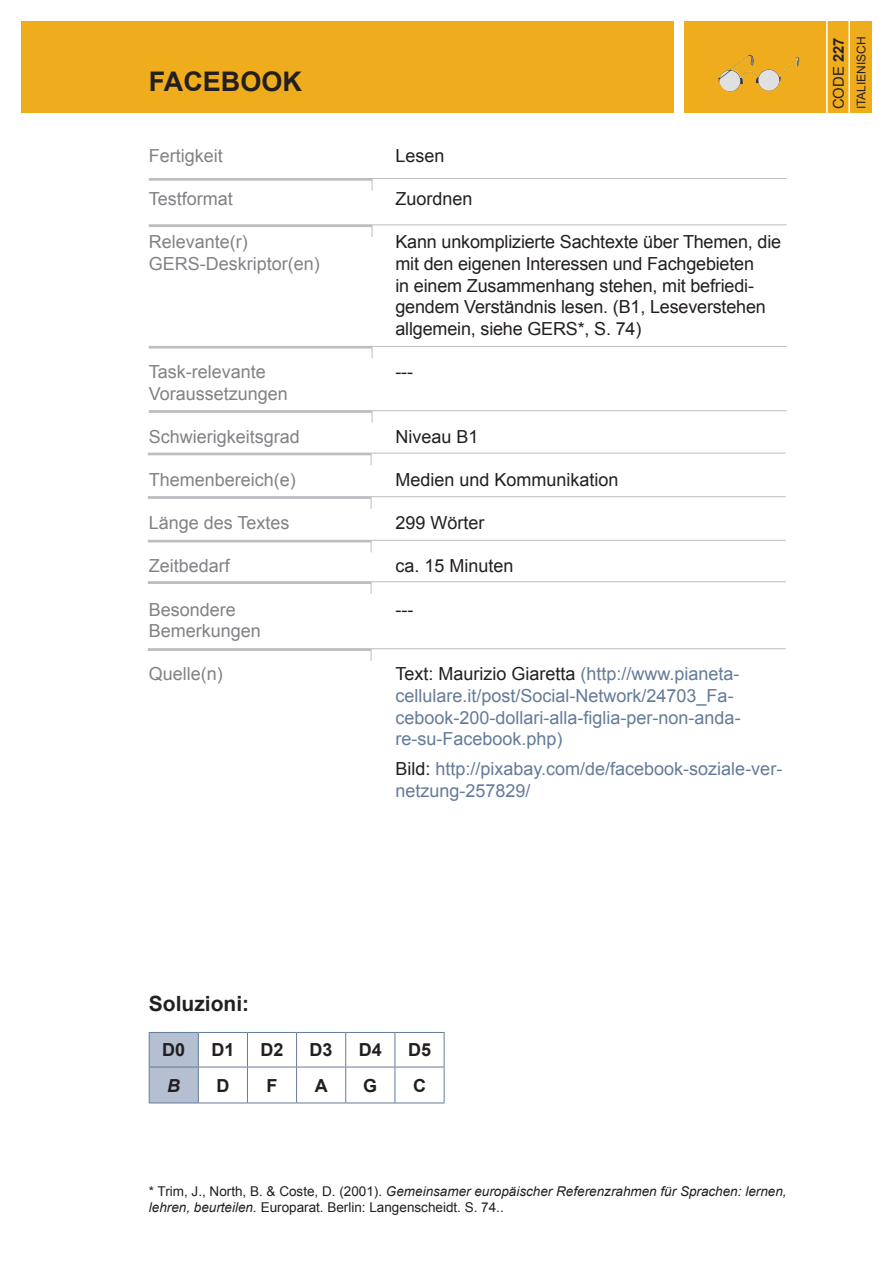
<style>
.page{position:relative;width:893px;height:1263px;background:#fff}
.page>*{position:absolute;margin:0;border:0;box-sizing:border-box;transform-origin:0 0}
.Aufgabe_Headline{font:700 27px "Arial";color:#231f20}
.t1{font:700 21px "Arial";color:#231f20}
.Beschreibung_Tabelle{font:18px/21.6px "Arial";letter-spacing:-.01em;color:#231f20}
.Beschreibung_Tabelle-2{font:18px/21.6px "Arial";color:#647b99}
.Beschreibung_Tabelle-3{font:18px/21.6px "Arial";color:#808285}
.t2{font:700 18px "Arial";color:#231f20}
.t3{font:italic 700 18px "Arial";color:#231f20}
.t4{font:14.85px "Arial";color:#231f20}
.t5{font:italic 13.5px/16.2px "Arial";color:#231f20}
.t6{font:12px "Arial";color:#231f20}
.s1{color:#231f20}
.s2{font-weight:700}
.s3{font-style:normal}
</style>
<div class="page">
<div style="left:685px;top:21px;width:187px;height:92px;background:#efac1c"></div>
<div style="left:21px;top:21px;width:652px;height:92px;background:#efac1c"></div>
<hr style="left:848px;top:20px;width:2px;height:93px;background:#fff">
<hr style="left:826px;top:20px;width:2px;height:93px;background:#fff">
<img style="left:718px;top:55px;width:81px;height:37px">
<hr style="left:149px;top:178px;width:638px;height:1px;background:#bcbdc0">
<hr style="left:149px;top:178px;width:223px;height:3px;background:#bcbdc0">
<svg style="left:372px;top:179px;width:1px;height:12px"></svg>
<hr style="left:149px;top:410px;width:638px;height:1px;background:#bcbdc0">
<hr style="left:149px;top:411px;width:223px;height:2px;background:#bcbdc0">
<svg style="left:372px;top:411px;width:1px;height:12px"></svg>
<hr style="left:149px;top:224px;width:638px;height:1px;background:#bcbdc0">
<hr style="left:149px;top:225px;width:223px;height:2px;background:#bcbdc0">
<svg style="left:372px;top:225px;width:1px;height:12px"></svg>
<hr style="left:149px;top:346px;width:638px;height:1px;background:#bcbdc0">
<hr style="left:149px;top:346px;width:223px;height:3px;background:#bcbdc0">
<hr style="left:148px;top:453px;width:638px;height:1px;background:#bcbdc0">
<hr style="left:148px;top:453px;width:223px;height:2px;background:#bcbdc0">
<svg style="left:371px;top:453px;width:1px;height:12px"></svg>
<hr style="left:148px;top:496px;width:638px;height:1px;background:#bcbdc0">
<hr style="left:148px;top:497px;width:223px;height:2px;background:#bcbdc0">
<svg style="left:371px;top:497px;width:1px;height:12px"></svg>
<hr style="left:148px;top:540px;width:638px;height:1px;background:#bcbdc0">
<hr style="left:148px;top:540px;width:223px;height:2px;background:#bcbdc0">
<hr style="left:148px;top:581px;width:638px;height:1px;background:#bcbdc0">
<hr style="left:148px;top:582px;width:223px;height:2px;background:#bcbdc0">
<svg style="left:371px;top:582px;width:1px;height:12px"></svg>
<hr style="left:148px;top:648px;width:638px;height:1px;background:#bcbdc0">
<hr style="left:148px;top:649px;width:223px;height:2px;background:#bcbdc0">
<svg style="left:371px;top:649px;width:1px;height:12px"></svg>
<div style="left:150px;top:1033px;width:48px;height:69px;background:#b4bfd1"></div>
<hr style="left:149px;top:1032px;width:49px;height:1px;background:#647b99">
<hr style="left:149px;top:1033px;width:1px;height:34px;background:#647b99">
<hr style="left:198px;top:1032px;width:49px;height:1px;background:#647b99">
<hr style="left:198px;top:1033px;width:1px;height:34px;background:#647b99">
<hr style="left:247px;top:1032px;width:50px;height:1px;background:#647b99">
<hr style="left:247px;top:1033px;width:1px;height:34px;background:#647b99">
<hr style="left:297px;top:1032px;width:49px;height:1px;background:#647b99">
<hr style="left:296px;top:1033px;width:1px;height:34px;background:#647b99">
<hr style="left:346px;top:1032px;width:49px;height:1px;background:#647b99">
<hr style="left:345px;top:1033px;width:1px;height:34px;background:#647b99">
<hr style="left:395px;top:1032px;width:49px;height:1px;background:#647b99">
<hr style="left:395px;top:1033px;width:1px;height:34px;background:#647b99">
<hr style="left:444px;top:1033px;width:1px;height:34px;background:#647b99">
<hr style="left:149px;top:1067px;width:49px;height:1px;background:#647b99">
<hr style="left:149px;top:1067px;width:1px;height:35px;background:#647b99">
<hr style="left:198px;top:1067px;width:49px;height:1px;background:#647b99">
<hr style="left:198px;top:1067px;width:1px;height:35px;background:#647b99">
<hr style="left:247px;top:1067px;width:50px;height:1px;background:#647b99">
<hr style="left:247px;top:1067px;width:1px;height:35px;background:#647b99">
<hr style="left:297px;top:1067px;width:49px;height:1px;background:#647b99">
<hr style="left:296px;top:1067px;width:1px;height:35px;background:#647b99">
<hr style="left:346px;top:1067px;width:49px;height:1px;background:#647b99">
<hr style="left:345px;top:1067px;width:1px;height:35px;background:#647b99">
<hr style="left:395px;top:1067px;width:49px;height:1px;background:#647b99">
<hr style="left:395px;top:1067px;width:1px;height:35px;background:#647b99">
<hr style="left:444px;top:1067px;width:1px;height:35px;background:#647b99">
<hr style="left:149px;top:1102px;width:49px;height:1px;background:#647b99">
<hr style="left:198px;top:1102px;width:49px;height:1px;background:#647b99">
<hr style="left:247px;top:1102px;width:50px;height:1px;background:#647b99">
<hr style="left:297px;top:1102px;width:49px;height:1px;background:#647b99">
<hr style="left:346px;top:1102px;width:49px;height:1px;background:#647b99">
<hr style="left:395px;top:1102px;width:49px;height:1px;background:#647b99">
<p class="Aufgabe_Headline" style="left:149px;top:64px;width:155px">FACEBOOK</p>
<p class="Beschreibung_Tabelle-3" style="left:149px;top:145px;width:76px">Fertigkeit</p>
<p class="Beschreibung_Tabelle-3" style="left:149px;top:188px;width:86px">Testformat</p>
<p class="Beschreibung_Tabelle-3" style="left:149px;top:231px;width:101px">Relevante(r)</p>
<p class="Beschreibung_Tabelle-3" style="left:149px;top:253px;width:173px">GERS-Deskriptor(en)</p>
<p class="Beschreibung_Tabelle-3" style="left:149px;top:361px;width:141px">Task-relevante<br>Voraussetzungen</p>
<p class="Beschreibung_Tabelle-3" style="left:149px;top:426px;width:153px">Schwierigkeitsgrad</p>
<p class="Beschreibung_Tabelle-3" style="left:149px;top:469px;width:149px">Themenbereich(e)</p>
<p class="Beschreibung_Tabelle-3" style="left:149px;top:512px;width:142px">Länge des Textes</p>
<p class="Beschreibung_Tabelle-3" style="left:149px;top:555px;width:83px">Zeitbedarf</p>
<p class="Beschreibung_Tabelle-3" style="left:149px;top:599px;width:89px">Besondere</p>
<p class="Beschreibung_Tabelle-3" style="left:149px;top:620px;width:114px">Bemerkungen</p>
<p class="Beschreibung_Tabelle-3" style="left:149px;top:663px;width:76px">Quelle(n)</p>
<p class="Beschreibung_Tabelle" style="left:395px;top:145px;width:51px">Lesen</p>
<p class="Beschreibung_Tabelle" style="left:395px;top:188px;width:79px">Zuordnen</p>
<p class="Beschreibung_Tabelle" style="left:395px;top:231px;width:387px">Kann unkomplizierte Sachtexte über Themen, die mit den eigenen Interessen und Fachgebieten<br>in einem Zusammenhang stehen, mit befriedi&shy;gendem Verständnis lesen. (B1, Leseverstehen allgemein, siehe GERS*, S. 74)</p>
<p class="Beschreibung_Tabelle" style="left:395px;top:361px;width:19px">---</p>
<p class="Beschreibung_Tabelle" style="left:395px;top:426px;width:85px">Niveau B1</p>
<p class="Beschreibung_Tabelle" style="left:395px;top:469px;width:225px">Medien und Kommunikation</p>
<p class="Beschreibung_Tabelle" style="left:395px;top:512px;width:91px">299 Wörter</p>
<p class="Beschreibung_Tabelle" style="left:395px;top:555px;width:120px">ca. 15 Minuten</p>
<p class="Beschreibung_Tabelle" style="left:395px;top:599px;width:19px">---</p>
<p class="Beschreibung_Tabelle-2" style="left:395px;top:663px;width:347px"><span class="s1">Text: Maurizio Giaretta</span> (http://www.pianeta&shy;cellulare.it/post/Social-Network/24703_Fa&shy;cebook-200-dollari-alla-figlia-per-non-anda&shy;re-su-Facebook.php)</p>
<p class="Beschreibung_Tabelle-2" style="left:395px;top:758px;width:388px"><span class="s1">Bild:</span> http://pixabay.com/de/facebook-soziale-ver&shy;netzung-257829/</p>
<p class="t4" style="left:829px;top:109px;width:73px;rotate:-90deg">CODE <span class="s2">227</span></p>
<p class="t6" style="left:853px;top:109px;width:75px;rotate:-90deg">ITALIENISCH</p>
<p class="t1" style="left:149px;top:990px;width:102px">Soluzioni:</p>
<p class="t2" style="left:162px;top:1038px;width:25px">D0</p>
<p class="t2" style="left:211px;top:1038px;width:25px">D1</p>
<p class="t2" style="left:261px;top:1038px;width:25px">D2</p>
<p class="t2" style="left:310px;top:1038px;width:25px">D3</p>
<p class="t2" style="left:359px;top:1038px;width:25px">D4</p>
<p class="t2" style="left:408px;top:1038px;width:25px">D5</p>
<p class="t3" style="left:167px;top:1073px;width:14px">B</p>
<p class="t2" style="left:216px;top:1073px;width:14px">D</p>
<p class="t2" style="left:267px;top:1073px;width:12px">F</p>
<p class="t2" style="left:315px;top:1073px;width:14px">A</p>
<p class="t2" style="left:363px;top:1073px;width:16px">G</p>
<p class="t2" style="left:413px;top:1073px;width:14px">C</p>
<p class="t5" style="left:149px;top:1183px;width:639px"><span class="s3">* Trim, J., North, B. &amp; Coste, D. (2001).</span> Gemeinsamer europäischer Referenzrahmen für Sprachen: lernen, lehren, beurteilen. <span class="s3">Europarat. Berlin: Langenscheidt. S. 74..</span></p>
</div>
